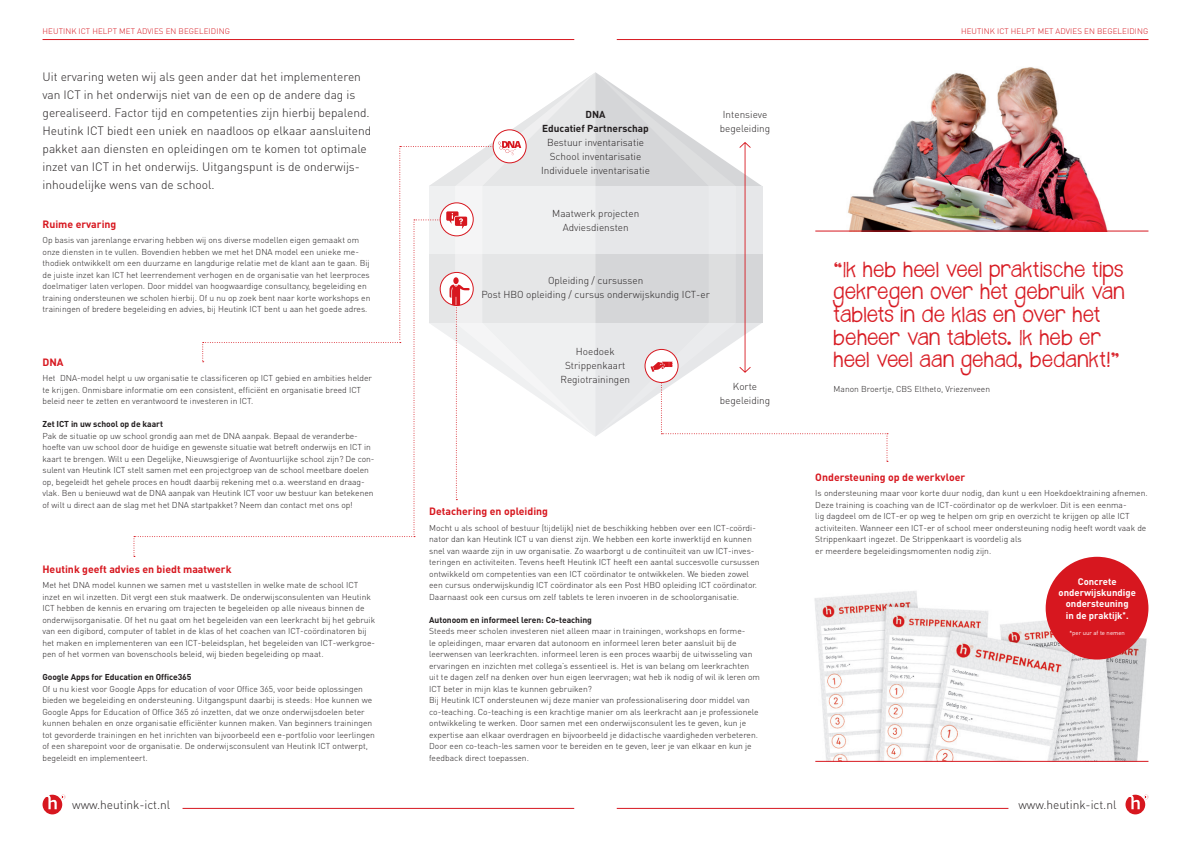
<style>
.page{position:relative;width:1191px;height:842px;background:#fff}
.page>*{position:absolute;margin:0;border:0;box-sizing:border-box;transform-origin:0 0}
.t1{font:17.2px/22.6px "Janda Safeand Sound";letter-spacing:.025em;color:#d7171f}
.t2{font:300 12px/18px "DIN Pro";color:#231f20}
.t3{font:700 10.5px "DIN Pro";color:#d7171f}
.t4{font:300 10px/14px "DIN Pro";color:#231f20;text-align:center}
.t5{font:700 10px/14px "DIN Pro";color:#231f20;text-align:center}
.t6{font:700 9.5px/11.4px "DIN Pro";color:#fff;text-align:center}
.t7{font:300 8.5px/11.5px "DIN Pro";color:#231f20}
.t8{font:700 8.5px "DIN Pro";letter-spacing:-.005em;color:#231f20}
.t9{font:300 8px "DIN Pro";letter-spacing:.01em;color:#d7171f}
.t10{font:6px "DIN Pro";color:#fff}
.s1{font-size:9px}
</style>
<div class="page">
<img style="left:888px;top:67px;width:251px;height:164px">
<hr style="left:43px;top:39px;width:531px;height:1px;background:#d7171f">
<hr style="left:617px;top:39px;width:531px;height:1px;background:#d7171f">
<hr style="left:617px;top:808px;width:391px;height:1px;background:#d7171f">
<hr style="left:182px;top:808px;width:392px;height:1px;background:#d7171f">
<svg style="left:1125px;top:795px;width:23px;height:19px"></svg>
<svg style="left:43px;top:795px;width:22px;height:19px"></svg>
<img style="left:814px;top:587px;width:335px;height:174px">
<div style="left:1045px;top:557px;width:103px;height:102px;background:#d7171f;border-radius:50%"></div>
<hr style="left:815px;top:761px;width:333px;height:1px;background:#d7171f">
<hr style="left:815px;top:231px;width:333px;height:1px;background:#d7171f">
<svg style="left:134px;top:72px;width:754px;height:485px"></svg>
<p class="t9" style="left:43px;top:26px;width:189px">HEUTINK ICT HELPT MET ADVIES EN BEGELEIDING</p>
<p class="t9" style="left:961px;top:26px;width:189px">HEUTINK ICT HELPT MET ADVIES EN BEGELEIDING</p>
<p class="t2" style="left:43px;top:68px;width:330px">Uit ervaring weten wij als geen ander dat het implementeren van ICT in het onderwijs niet van de een op de andere dag is gerealiseerd. Factor tijd en competenties zijn hierbij bepalend.<br>Heutink ICT biedt een uniek en naadloos op elkaar aansluitend pakket aan diensten en opleidingen om te komen tot optimale inzet van ICT in het onderwijs. Uitgangspunt is de onderwijs&shy;inhoudelijke wens van de school.</p>
<p class="t3" style="left:43px;top:217px;width:75px">Ruime ervaring</p>
<p class="t7" style="left:43px;top:234px;width:329px">Op basis van jarenlange ervaring hebben wij ons diverse modellen eigen gemaakt om onze diensten in te vullen. Bovendien hebben we met het DNA model een unieke me&shy;thodiek ontwikkelt om een duurzame en langdurige relatie met de klant aan te gaan. Bij de juiste inzet kan ICT het leerrendement verhogen en de organisatie van het leerproces doelmatiger laten verlopen. Door middel van hoogwaardige consultancy, begeleiding en training ondersteunen we scholen hierbij. Of u nu op zoek bent naar korte workshops en trainingen of bredere begeleiding en advies, bij Heutink ICT bent u aan het goede adres.</p>
<p class="t3" style="left:43px;top:355px;width:23px">DNA</p>
<p class="t7" style="left:43px;top:372px;width:331px">Het DNA-model helpt u uw organisatie te classificeren op ICT gebied en ambities helder te krijgen. Onmisbare informatie om een consistent, efficiënt en organisatie breed ICT beleid neer te zetten en verantwoord te investeren in ICT.</p>
<p class="t8" style="left:43px;top:418px;width:122px">Zet ICT in uw school op de kaart</p>
<p class="t7" style="left:43px;top:429px;width:333px">Pak de situatie op uw school grondig aan met de DNA aanpak. Bepaal de veranderbe&shy;hoefte van uw school door de huidige en gewenste situatie wat betreft onderwijs en ICT in kaart te brengen. Wilt u een Degelijke, Nieuwsgierige of Avontuurlijke school zijn? De con&shy;sulent van Heutink ICT stelt samen met een projectgroep van de school meetbare doelen op, begeleidt het gehele proces en houdt daarbij rekening met o.a. weerstand en draag&shy;vlak. Ben u benieuwd wat de DNA aanpak van Heutink ICT voor uw bestuur kan betekenen of wilt u direct aan de slag met het DNA startpakket? Neem dan contact met ons op!</p>
<p class="t3" style="left:42px;top:562px;width:191px">Heutink geeft advies en biedt maatwerk</p>
<p class="t7" style="left:42px;top:579px;width:334px">Met het DNA model kunnen we samen met u vaststellen in welke mate de school ICT inzet en wil inzetten. Dit vergt een stuk maatwerk. De onderwijsconsulenten van Heutink ICT hebben de kennis en ervaring om trajecten te begeleiden op alle niveaus binnen de onderwijsorganisatie. Of het nu gaat om het begeleiden van een leerkracht bij het gebruik van een digibord, computer of tablet in de klas of het coachen van ICT-coördinatoren bij het maken en implementeren van een ICT-beleidsplan, het begeleiden van ICT-werkgroe&shy;pen of het vormen van bovenschools beleid, wij bieden begeleiding op maat.</p>
<p class="t8" style="left:42px;top:671px;width:150px">Google Apps for Education en Office365</p>
<p class="t7" style="left:42px;top:682px;width:334px">Of u nu kiest voor Google Apps for education of voor Office 365, voor beide oplossingen bieden we begeleiding en ondersteuning. Uitgangspunt daarbij is steeds: Hoe kunnen we Google Apps for Education of Office 365 zó inzetten, dat we onze onderwijsdoelen beter kunnen behalen en onze organisatie efficiënter kunnen maken. Van beginners trainingen tot gevorderde trainingen en het inrichten van bijvoorbeeld een e-portfolio voor leerlingen of een sharepoint voor de organisatie. De onderwijsconsulent van Heutink ICT ontwerpt, begeleidt en implementeert.</p>
<p class="t5" style="left:542px;top:107px;width:108px">DNA<br>Educatief Partnerschap</p>
<p class="t4" style="left:541px;top:135px;width:110px">Bestuur inventarisatie<br>School inventarisatie<br>Individuele inventarisatie</p>
<p class="t4" style="left:552px;top:206px;width:89px">Maatwerk projecten<br>Adviesdiensten</p>
<p class="t4" style="left:720px;top:107px;width:52px">Intensieve begeleiding</p>
<p class="t4" style="left:481px;top:273px;width:230px">Opleiding / cursussen<br>Post HBO opleiding / cursus onderwijskundig ICT-er</p>
<p class="t4" style="left:560px;top:343px;width:71px">Hoedoek<br>Strippenkaart<br>Regiotrainingen</p>
<p class="t4" style="left:720px;top:378px;width:52px">Korte begeleiding</p>
<p class="t3" style="left:429px;top:504px;width:120px">Detachering en opleiding</p>
<p class="t7" style="left:429px;top:521px;width:332px">Mocht u als school of bestuur (tijdelijk) niet de beschikking hebben over een ICT-coördi&shy;nator dan kan Heutink ICT u van dienst zijn. We hebben een korte inwerktijd en kunnen snel van waarde zijn in uw organisatie. Zo waarborgt u de continuïteit van uw ICT-inves&shy;teringen en activiteiten. Tevens heeft Heutink ICT heeft een aantal succesvolle cursussen ontwikkeld om competenties van een ICT coördinator te ontwikkelen. We bieden zowel een cursus onderwijskundig ICT coördinator als een Post HBO opleiding ICT coördinator.<br>Daarnaast ook een cursus om zelf tablets te leren invoeren in de schoolorganisatie.</p>
<p class="t8" style="left:429px;top:614px;width:164px">Autonoom en informeel leren: Co-teaching</p>
<p class="t7" style="left:429px;top:625px;width:332px">Steeds meer scholen investeren niet alleen maar in trainingen, workshops en forme-<br>le opleidingen, maar ervaren dat autonoom en informeel leren beter aansluit bij de leerwensen van leerkrachten. informeel leren is een proces waarbij de uitwisseling van ervaringen en inzichten met collega’s essentieel is. Het is van belang om leerkrachten uit te dagen zelf na denken over hun eigen leervragen; wat heb ik nodig of wil ik leren om ICT beter in mijn klas te kunnen gebruiken?<br>Bij Heutink ICT ondersteunen wij deze manier van professionalisering door middel van co-teaching. Co-teaching is een krachtige manier om als leerkracht aan je professionele ontwikkeling te werken. Door samen met een onderwijsconsulent les te geven, kun je expertise aan elkaar overdragen en bijvoorbeeld je didactische vaardigheden verbeteren.<br>Door een co-teach-les samen voor te bereiden en te geven, leer je van elkaar en kun je feedback direct toepassen.</p>
<h1 class="t1" style="left:833px;top:260px;width:293px">“Ik heb heel veel praktische tips gekregen over het gebruik van tablets in de klas en over het beheer van tablets. Ik heb er heel veel aan gehad, bedankt!”</h1>
<p class="t7" style="left:833px;top:383px;width:158px">Manon Broertje, CBS Eltheto, Vriezenveen</p>
<p class="t3" style="left:815px;top:470px;width:151px">Ondersteuning op de werkvloer</p>
<p class="t7" style="left:815px;top:487px;width:334px">Is ondersteuning maar voor korte duur nodig, dan kunt u een Hoekdoektraining afnemen.<br>Deze training is coaching van de ICT-coördinator op de werkvloer. Dit is een eenma-<br>lig dagdeel om de ICT-er op weg te helpen om grip en overzicht te krijgen op alle ICT activiteiten. Wanneer een ICT-er of school meer ondersteuning nodig heeft wordt vaak de Strippenkaart ingezet. De Strippenkaart is voordelig als<br>er meerdere begeleidingsmomenten nodig zijn.</p>
<p class="t6" style="left:1058px;top:575px;width:79px">Concrete onderwijskundige ondersteuning<br>in de praktijk<sup>*</sup><span class="s1">.</span></p>
<p class="t10" style="left:1069px;top:628px;width:57px">*per uur af te nemen</p>
<h2 class="t2" style="left:72px;top:795px;width:100px">www.heutink-ict.nl</h2>
<h2 class="t2" style="left:1018px;top:795px;width:100px">www.heutink-ict.nl</h2>
</div>
